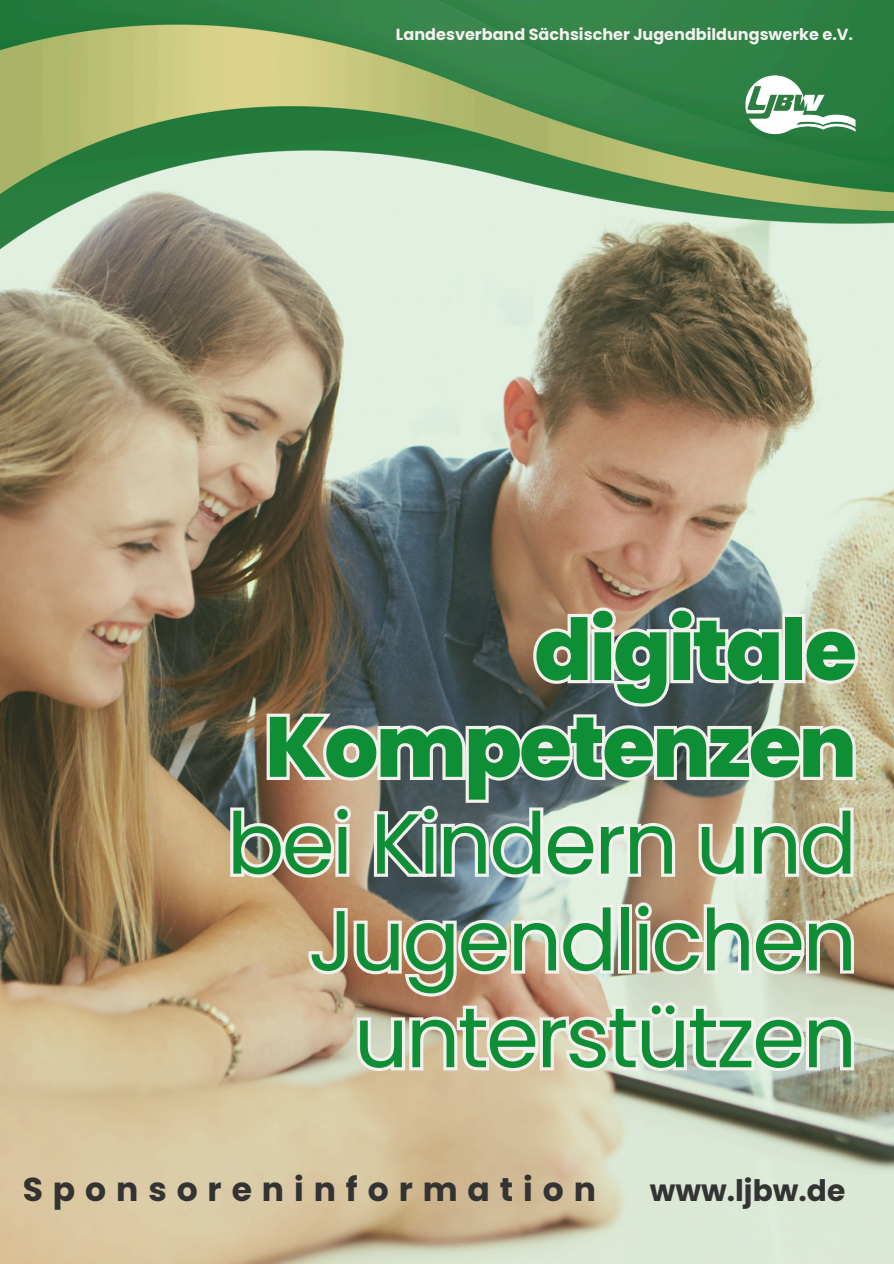
<style>
.page{position:relative;width:894px;height:1264px;background:#fff}
.page>*{position:absolute;margin:0;border:0;box-sizing:border-box;transform-origin:0 0}
.t1{font:85.05px/96.8px "Poppins";letter-spacing:-.03em;color:#0e8f36;text-align:right}
.t2{font:800 85.05px/96.8px "Poppins";letter-spacing:-.03em;color:#0e8f36;text-align:right}
.t3{font:700 33px "Poppins";letter-spacing:.3em;color:#333}
.t4{font:700 29.7px "Poppins";color:#333}
.t5{font:700 16.05px "Poppins";color:#f2f1ed}
</style>
<div class="page">
<img style="left:0;top:340px;width:893px;height:923px">
<img style="left:0;top:0;width:893px;height:340px">
<img style="left:745px;top:75px;width:110px;height:66px">
<svg style="left:528px;top:602px;width:334px;height:109px;background:#9e9e95"></svg>
<svg style="left:263px;top:710px;width:596px;height:96px;background:#9c9c94"></svg>
<svg style="left:227px;top:800px;width:629px;height:82px;background:#c2bdb0"></svg>
<svg style="left:304px;top:897px;width:553px;height:104px;background:#cbc1af"></svg>
<svg style="left:352px;top:996px;width:505px;height:79px;background:#dad5c6"></svg>
<p class="t5" style="left:396px;top:23px;width:458px">Landesverband Sächsischer Jugendbildungswerke e.V.</p>
<h1 class="t2" style="left:265px;top:602px;width:593px">digitale<br>Kompetenzen</h1>
<h1 class="t1" style="left:227px;top:795px;width:631px">bei Kindern und<br>Jugendlichen unterstützen</h1>
<h2 class="t3" style="left:23px;top:1166px;width:574px">Sponsoreninformation</h2>
<p class="t4" style="left:649px;top:1170px;width:197px">www.ljbw.de</p>
</div>
